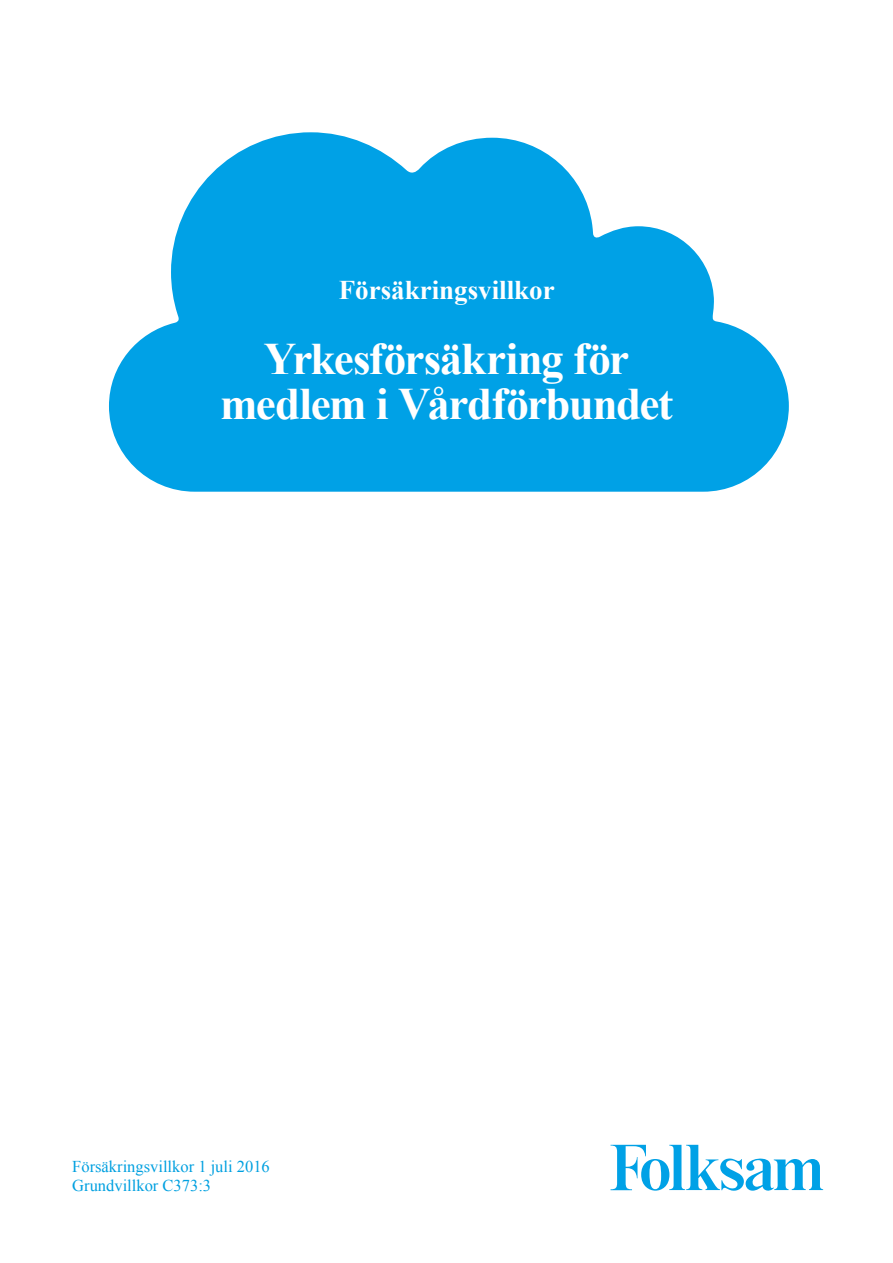
<style>
.page{position:relative;width:893px;height:1263px;background:#fff}
.page>*{position:absolute;margin:0;border:0;box-sizing:border-box;transform-origin:0 0}
.t1{font:700 45px/45px "Times New Roman";letter-spacing:-.03em;color:#fff;text-align:center}
.t2{font:700 27px "Times New Roman";color:#fff}
.t3{font:16.5px/18.8px "Times New Roman";color:#00a0e0}
</style>
<div class="page">
<svg style="left:109px;top:132px;width:680px;height:360px;fill:#00a1e6"></svg>
<svg style="left:610px;top:1145px;width:213px;height:46px"></svg>
<h2 class="t2" style="left:339px;top:272px;width:218px">Försäkringsvillkor</h2>
<h1 class="t1" style="left:220px;top:336px;width:454px">Yrkesförsäkring för medlem i Vårdförbundet</h1>
<p class="t3" style="left:72px;top:1157px;width:199px">Försäkringsvillkor 1 juli 2016<br>Grundvillkor C373:3</p>
</div>
